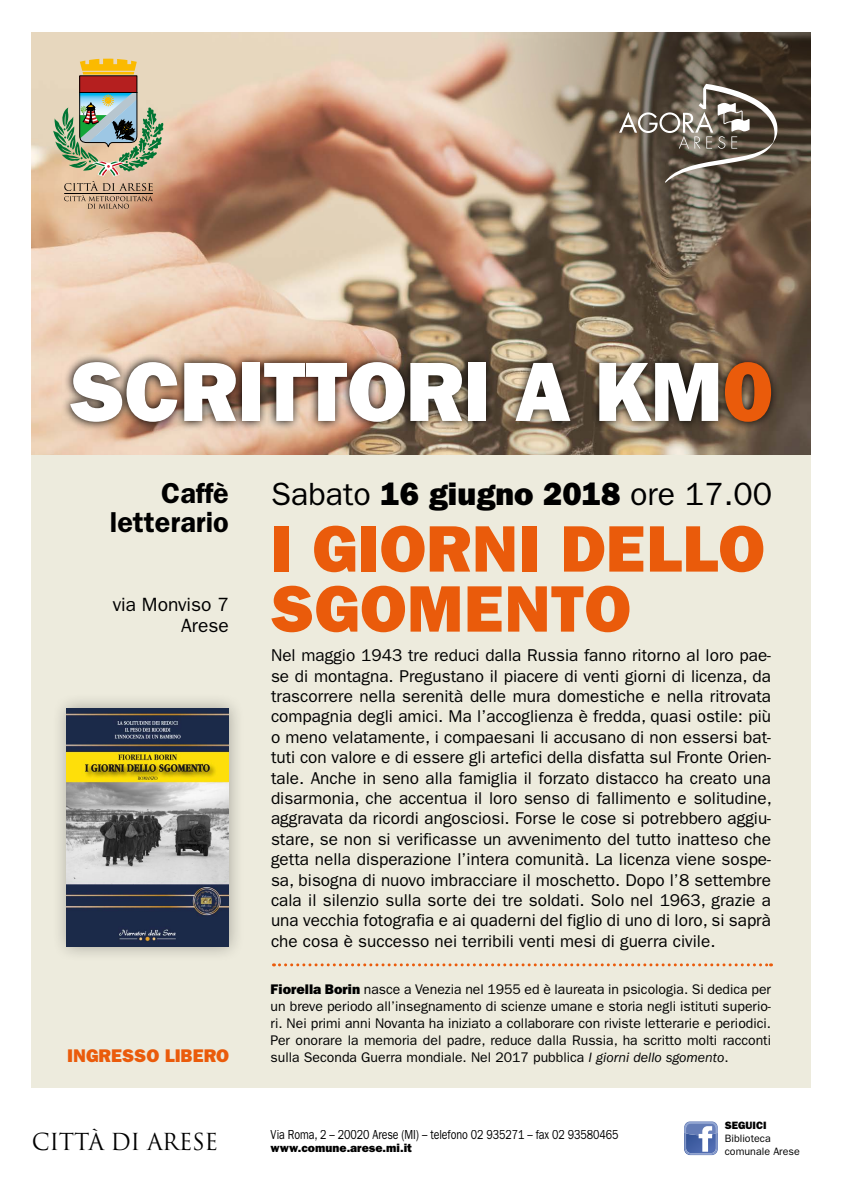
<style>
.page{position:relative;width:842px;height:1191px;background:#fff}
.page>*{position:absolute;margin:0;border:0;box-sizing:border-box;transform-origin:0 0}
.t1{font:800 84.5px "Franklin Gothic";letter-spacing:-.005em;color:#fff}
.t2{font:800 66px/60px "Franklin Gothic";letter-spacing:.01em;color:#ea5b0b}
.t3{font:32.2px "Franklin Gothic";color:#000}
.Predefinito{font:600 28.9px/28.9px "Franklin Gothic";color:#000;text-align:right}
.t4{font:22.8px "Trajan Pro";letter-spacing:-.015em;color:#000}
.t5{font:19.2px "Franklin Gothic";color:#000}
.Predefinito-2{font:800 18.4px "Franklin Gothic";color:#ea5b0b}
.t6{font:17.2px/20.4px "Franklin Gothic";color:#000;text-align:justify}
.t7{font:14px/17px "Franklin Gothic";color:#000;text-align:justify}
.t8{font:13.4px "Franklin Gothic";letter-spacing:-.01em;color:#000;scale:.8 1}
.t9{font:800 12px "Franklin Gothic";color:#000}
.t10{font:10.7px/12.8px "Franklin Gothic";color:#000}
.t11{font:800 10.7px "Franklin Gothic";color:#000}
.s1{color:#ea5b0b}
.s2{font-weight:800}
.s3{font-style:italic}
</style>
<div class="page">
<svg style="left:684px;top:1121px;width:34px;height:34px"></svg>
<img style="left:32px;top:32px;width:779px;height:423px">
<svg style="left:53px;top:59px;width:111px;height:150px;background:#b5a98b"></svg>
<svg style="left:473px;top:32px;width:338px;height:340px;background:#85725e"></svg>
<svg style="left:619px;top:84px;width:159px;height:99px;background:#746a5d"></svg>
<div style="left:32px;top:455px;width:779px;height:632px;background:#edebdd"></div>
<div style="left:51px;top:693px;width:194px;height:269px;background:#000;opacity:.3"></div>
<img style="left:67px;top:709px;width:162px;height:237px">
<svg style="left:62px;top:353px;width:718px;height:78px;background:#5f4f41"></svg>
<svg style="left:273px;top:963px;width:498px;height:3px"></svg>
<p class="t1" style="left:69px;top:342px;width:706px">SCRITTORI A KM<span class="s1">0</span></p>
<p class="Predefinito" style="left:110px;top:478px;width:121px">Caffè letterario</p>
<p class="t5" style="left:113px;top:593px;width:118px">via Monviso 7</p>
<p class="t5" style="left:181px;top:614px;width:49px">Arese</p>
<p class="Predefinito-2" style="left:67px;top:1044px;width:163px">INGRESSO LIBERO</p>
<p class="t4" style="left:32px;top:1127px;width:188px">CITTÀ DI ARESE</p>
<p class="t3" style="left:271px;top:476px;width:502px">Sabato <span class="s2">16 giugno 2018</span> ore 17.00</p>
<p class="t2" style="left:271px;top:519px;width:495px">I GIORNI DELLO<br>SGOMENTO</p>
<p class="t6" style="left:271px;top:645px;width:502px">Nel maggio 1943 tre reduci dalla Russia fanno ritorno al loro pae&shy;se di montagna. Pregustano il piacere di venti giorni di licenza, da trascorrere nella serenità delle mura domestiche e nella ritrovata compagnia degli amici. Ma l’accoglienza è fredda, quasi ostile: più o meno velatamente, i compaesani li accusano di non essersi bat&shy;tuti con valore e di essere gli artefici della disfatta sul Fronte Orien&shy;tale. Anche in seno alla famiglia il forzato distacco ha creato una disarmonia, che accentua il loro senso di fallimento e solitudine, aggravata da ricordi angosciosi. Forse le cose si potrebbero aggiu&shy;stare, se non si verificasse un avvenimento del tutto inatteso che getta nella disperazione l’intera comunità. La licenza viene sospe&shy;sa, bisogna di nuovo imbracciare il moschetto. Dopo l’8 settembre cala il silenzio sulla sorte dei tre soldati. Solo nel 1963, grazie a una vecchia fotografia e ai quaderni del figlio di uno di loro, si saprà che cosa è successo nei terribili venti mesi di guerra civile.</p>
<p class="t7" style="left:271px;top:980px;width:502px"><span class="s2">Fiorella Borin</span> nasce a Venezia nel 1955 ed è laureata in psicologia. Si dedica per un breve periodo all’insegnamento di scienze umane e storia negli istituti superio&shy;ri. Nei primi anni Novanta ha iniziato a collaborare con riviste letterarie e periodici.<br>Per onorare la memoria del padre, reduce dalla Russia, ha scritto molti racconti sulla Seconda Guerra mondiale. Nel 2017 pubblica <span class="s3">I giorni dello sgomento</span>.</p>
<p class="t8" style="left:271px;top:1127px;width:436px">Via Roma, 2 – 20020 Arese (MI) – telefono 02 935271 – fax 02 93580465</p>
<p class="t9" style="left:271px;top:1141px;width:143px">www.comune.arese.mi.it</p>
<p class="t11" style="left:725px;top:1119px;width:43px">SEGUICI</p>
<p class="t10" style="left:725px;top:1132px;width:77px">Biblioteca comunale Arese</p>
</div>
